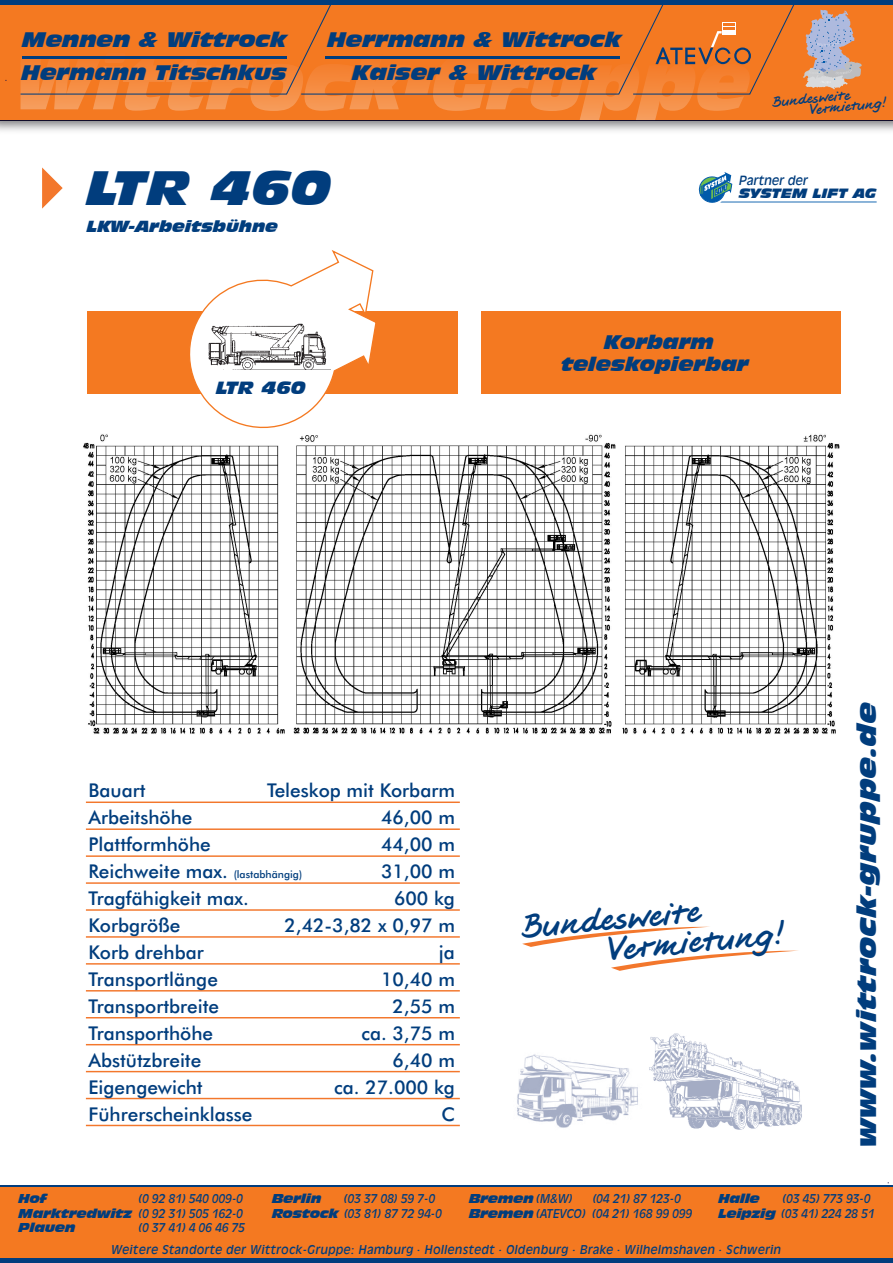
<style>
.page{position:relative;width:893px;height:1263px;background:#fff}
.page>*{position:absolute;margin:0;border:0;box-sizing:border-box;transform-origin:0 0}
.t1{font:italic 45px "Incised 901 BT Nord";letter-spacing:.025em;color:#013d7d}
.t2{font:35.4px/29.7px "HW Jesco 3";color:#013d7d}
.t3{font:italic 25.05px "Incised 901 BT Nord";color:#013d7d}
.t4{font:italic 19.65px/33px "Incised 901 BT Nord";color:#013d7d}
.t5{font:500 19.05px "Futura BT";color:#013d7d}
.t6{font:italic 18.3px/22px "Incised 901 BT Nord";color:#013d7d;text-align:center}
.t7{font:italic 16.5px "Incised 901 BT Nord";letter-spacing:.025em;color:#013d7d}
.t8{font:15.45px/11.1px "HW Jesco 3";color:#013d7d}
.t9{font:italic 15px "Incised 901 BT Nord";color:#013d7d}
.t10{font:italic 12.6px "Incised 901 BT Nord";color:#013d7d}
.t11{font:italic 12.6px "Incised 901 BT";color:#013d7d}
.t12{font:italic 12px/14.4px "Incised 901 BT";letter-spacing:-.01em;color:#013d7d}
.t13{font:italic 12px "Incised 901 BT";letter-spacing:.025em;color:#013d7d}
.t14{font:italic 12px "Incised 901 BT Nord";letter-spacing:-.01em;color:#013d7d}
.s1{font-size:10.5px}
.s2{font-family:"Incised 901 BT Nord"}
.s3{font-family:"Incised 901 BT"}
</style>
<div class="page">
<div style="left:87px;top:311px;width:371px;height:83px;background:#f47921"></div>
<img style="left:0;top:120px;width:893px;height:11px">
<div style="left:0;top:0;width:893px;height:120px;background:#f47921"></div>
<div style="left:0;top:0;width:893px;height:5px;background:#013d7d"></div>
<svg style="left:20px;top:5px;width:842px;height:115px"></svg>
<svg style="left:0;top:1185px;width:893px;height:3px;background:#52515e"></svg>
<div style="left:0;top:1188px;width:893px;height:75px;background:#f47921"></div>
<div style="left:0;top:1258px;width:893px;height:5px;background:#013d7d"></div>
<svg style="left:42px;top:167px;width:21px;height:42px"></svg>
<svg style="left:698px;top:172px;width:179px;height:31px"></svg>
<div style="left:481px;top:311px;width:359px;height:83px;background:#f47921"></div>
<hr style="left:86px;top:801px;width:374px;height:2px;background:#f3772c">
<hr style="left:86px;top:828px;width:374px;height:2px;background:#f3772c">
<hr style="left:86px;top:855px;width:374px;height:2px;background:#f3772c">
<hr style="left:86px;top:882px;width:374px;height:2px;background:#f3772c">
<hr style="left:86px;top:909px;width:374px;height:2px;background:#f3772c">
<hr style="left:86px;top:936px;width:374px;height:2px;background:#f3772c">
<hr style="left:86px;top:963px;width:374px;height:1px;background:#f3772c">
<hr style="left:86px;top:990px;width:374px;height:1px;background:#f3772c">
<hr style="left:86px;top:1017px;width:374px;height:1px;background:#f3772c">
<hr style="left:86px;top:1044px;width:374px;height:1px;background:#f3772c">
<hr style="left:86px;top:1071px;width:374px;height:1px;background:#f3772c">
<hr style="left:86px;top:1098px;width:374px;height:1px;background:#f3772c">
<hr style="left:86px;top:1125px;width:374px;height:1px;background:#f3772c">
<svg style="left:190px;top:250px;width:186px;height:179px"></svg>
<svg style="left:522px;top:927px;width:276px;height:44px"></svg>
<img style="left:649px;top:1033px;width:153px;height:97px">
<img style="left:517px;top:1054px;width:121px;height:74px">
<img style="left:205px;top:318px;width:126px;height:53px">
<img style="left:83px;top:434px;width:757px;height:300px">
<p class="t4" style="left:22px;top:24px;width:267px">Mennen &amp; Wittrock<br>Hermann Titschkus</p>
<p class="t4" style="left:327px;top:24px;width:296px">Herrmann &amp; Wittrock</p>
<p class="t4" style="left:352px;top:57px;width:246px">Kaiser &amp; Wittrock</p>
<h1 class="t1" style="left:87px;top:161px;width:246px">LTR 460</h1>
<p class="t9" style="left:87px;top:217px;width:193px">LKW-Arbeitsbühne</p>
<p class="t8" style="left:808px;top:94px;width:79px;text-indent:-36px;rotate:-5deg">Bundesweite<br>Vermietung!</p>
<p class="t11" style="left:739px;top:173px;width:71px">Partner der</p>
<p class="t10" style="left:739px;top:186px;width:139px">SYSTEM LIFT AG</p>
<p class="t7" style="left:216px;top:378px;width:91px">LTR 460</p>
<p class="t6" style="left:561px;top:331px;width:189px">Korbarm teleskopierbar</p>
<p class="t5" style="left:89px;top:778px;width:58px">Bauart</p>
<p class="t5" style="left:267px;top:778px;width:189px">Teleskop mit Korbarm</p>
<p class="t5" style="left:89px;top:805px;width:106px">Arbeitshöhe</p>
<p class="t5" style="left:381px;top:805px;width:75px">46,00 m</p>
<p class="t5" style="left:89px;top:832px;width:124px">Plattformhöhe</p>
<p class="t5" style="left:381px;top:832px;width:75px">44,00 m</p>
<p class="t5" style="left:89px;top:859px;width:215px">Reichweite max. <span class="s1">(lastabhängig)</span></p>
<p class="t5" style="left:381px;top:859px;width:75px">31,00 m</p>
<p class="t5" style="left:89px;top:886px;width:162px">Tragfähigkeit max.</p>
<p class="t5" style="left:394px;top:886px;width:62px">600 kg</p>
<p class="t5" style="left:89px;top:913px;width:93px">Korbgröße</p>
<p class="t5" style="left:284px;top:913px;width:172px">2,42-3,82 x 0,97 m</p>
<p class="t5" style="left:89px;top:940px;width:117px">Korb drehbar</p>
<p class="t5" style="left:439px;top:940px;width:18px">ja</p>
<p class="t5" style="left:89px;top:967px;width:131px">Transportlänge</p>
<p class="t5" style="left:381px;top:967px;width:75px">10,40 m</p>
<p class="t5" style="left:89px;top:994px;width:132px">Transportbreite</p>
<p class="t5" style="left:392px;top:994px;width:64px">2,55 m</p>
<p class="t5" style="left:89px;top:1021px;width:126px">Transporthöhe</p>
<p class="t5" style="left:361px;top:1021px;width:95px">ca. 3,75 m</p>
<p class="t5" style="left:89px;top:1048px;width:114px">Abstützbreite</p>
<p class="t5" style="left:392px;top:1048px;width:64px">6,40 m</p>
<p class="t5" style="left:89px;top:1075px;width:116px">Eigengewicht</p>
<p class="t5" style="left:334px;top:1075px;width:122px">ca. 27.000 kg</p>
<p class="t5" style="left:89px;top:1102px;width:165px">Führerscheinklasse</p>
<p class="t5" style="left:441px;top:1102px;width:15px">C</p>
<h2 class="t2" style="left:603px;top:906px;width:179px;text-indent:-84px;rotate:-5deg">Bundesweite<br>Vermietung!</h2>
<h3 class="t3" style="left:852px;top:1147px;width:446px;rotate:-90deg">www.wittrock-gruppe.de</h3>
<p class="t14" style="left:19px;top:1191px;width:30px">Hof</p>
<p class="t12" style="left:19px;top:1191px;width:226px;text-align:right">(0 92 81) 540 009-0<br><span class="s2">Marktredwitz</span> (0 92 31) 505 162-0</p>
<p class="t14" style="left:19px;top:1220px;width:59px">Plauen</p>
<p class="t13" style="left:139px;top:1220px;width:108px">(0 37 41) 4 06 46 75</p>
<p class="t14" style="left:272px;top:1191px;width:51px">Berlin</p>
<p class="t12" style="left:272px;top:1191px;width:172px;text-indent:72px">(03 37 08) 59 7-0<br><span class="s2">Rostock</span> (03 81) 87 72 94-0</p>
<p class="t14" style="left:718px;top:1191px;width:43px">Halle</p>
<p class="t12" style="left:469px;top:1191px;width:225px;text-indent:124px">(04 21) 87 123-0<br><span class="s2">Bremen</span> (ATEVCO) (04 21) 168 99 099</p>
<p class="t12" style="left:718px;top:1191px;width:158px;text-indent:64px">(03 45) 773 93-0<br><span class="s2">Leipzig</span> (03 41) 224 28 51</p>
<p class="t14" style="left:469px;top:1191px;width:105px">Bremen <span class="s3">(M&amp;W)</span></p>
<p class="t13" style="left:111px;top:1242px;width:671px">Weitere Standorte der Wittrock-Gruppe: Hamburg . Hollenstedt . Oldenburg . Brake . Wilhelmshaven . Schwerin</p>
</div>
